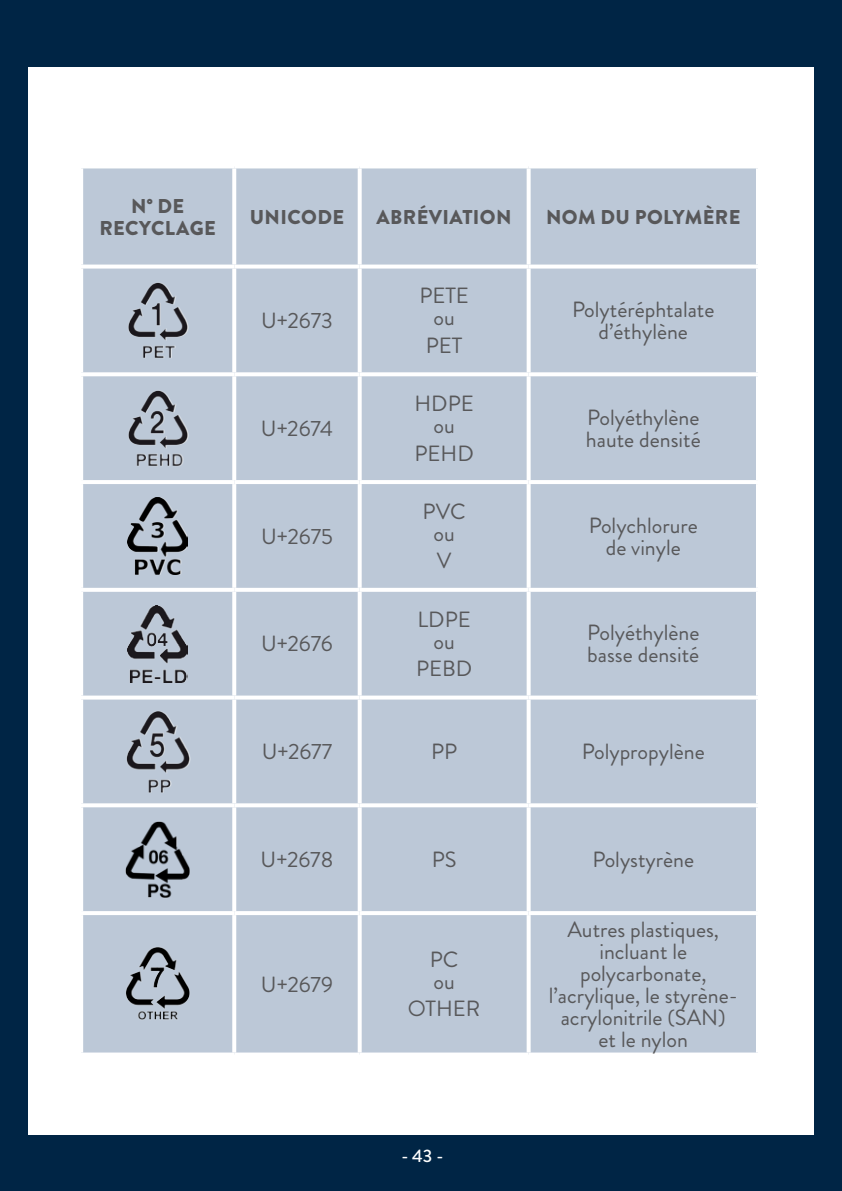
<style>
.page{position:relative;width:842px;height:1191px;background:#002545}
.page>*{position:absolute;margin:0;border:0;box-sizing:border-box;transform-origin:0 0}
.t1{font:22px/22px "Brandon Grotesque";color:#58585a;text-align:center}
.t2{font:900 20px/22px "Brandon Grotesque";letter-spacing:.02em;color:#58585a;text-align:center}
.t3{font:500 18px "Brandon Grotesque";color:#fff}
</style>
<div class="page">
<div style="left:28px;top:68px;width:786px;height:1066px;background:#fff"></div>
<div style="left:83px;top:168px;width:673px;height:884px;background:#bcc8d7"></div>
<svg style="left:232px;top:168px;width:4px;height:96px"></svg>
<svg style="left:358px;top:168px;width:4px;height:96px"></svg>
<svg style="left:527px;top:168px;width:4px;height:96px"></svg>
<svg style="left:81px;top:264px;width:153px;height:4px"></svg>
<svg style="left:234px;top:264px;width:126px;height:4px"></svg>
<svg style="left:232px;top:268px;width:4px;height:104px"></svg>
<svg style="left:360px;top:264px;width:169px;height:4px"></svg>
<svg style="left:358px;top:268px;width:4px;height:104px"></svg>
<svg style="left:529px;top:264px;width:229px;height:4px"></svg>
<svg style="left:527px;top:268px;width:4px;height:104px"></svg>
<svg style="left:81px;top:372px;width:153px;height:4px"></svg>
<svg style="left:234px;top:372px;width:126px;height:4px"></svg>
<svg style="left:232px;top:376px;width:4px;height:104px"></svg>
<svg style="left:360px;top:372px;width:169px;height:4px"></svg>
<svg style="left:358px;top:376px;width:4px;height:104px"></svg>
<svg style="left:529px;top:372px;width:229px;height:4px"></svg>
<svg style="left:527px;top:376px;width:4px;height:104px"></svg>
<hr style="left:79px;top:480px;width:155px;height:4px;background:#fff">
<hr style="left:234px;top:480px;width:126px;height:4px;background:#fff">
<svg style="left:232px;top:484px;width:4px;height:104px"></svg>
<hr style="left:360px;top:480px;width:169px;height:4px;background:#fff">
<svg style="left:358px;top:484px;width:4px;height:104px"></svg>
<hr style="left:529px;top:480px;width:231px;height:4px;background:#fff">
<svg style="left:527px;top:484px;width:4px;height:104px"></svg>
<hr style="left:79px;top:588px;width:155px;height:4px;background:#fff">
<hr style="left:234px;top:588px;width:126px;height:4px;background:#fff">
<svg style="left:232px;top:592px;width:4px;height:103px"></svg>
<hr style="left:360px;top:588px;width:169px;height:4px;background:#fff">
<svg style="left:358px;top:592px;width:4px;height:103px"></svg>
<hr style="left:529px;top:588px;width:231px;height:4px;background:#fff">
<svg style="left:527px;top:592px;width:4px;height:103px"></svg>
<svg style="left:81px;top:695px;width:153px;height:4px"></svg>
<svg style="left:234px;top:695px;width:126px;height:4px"></svg>
<svg style="left:232px;top:699px;width:4px;height:104px"></svg>
<svg style="left:360px;top:695px;width:169px;height:4px"></svg>
<svg style="left:358px;top:699px;width:4px;height:104px"></svg>
<svg style="left:529px;top:695px;width:229px;height:4px"></svg>
<svg style="left:527px;top:699px;width:4px;height:104px"></svg>
<svg style="left:81px;top:803px;width:153px;height:4px"></svg>
<svg style="left:234px;top:803px;width:126px;height:4px"></svg>
<svg style="left:232px;top:807px;width:4px;height:104px"></svg>
<svg style="left:360px;top:803px;width:169px;height:4px"></svg>
<svg style="left:358px;top:807px;width:4px;height:104px"></svg>
<svg style="left:529px;top:803px;width:229px;height:4px"></svg>
<svg style="left:527px;top:807px;width:4px;height:104px"></svg>
<hr style="left:79px;top:911px;width:155px;height:4px;background:#fff">
<hr style="left:234px;top:911px;width:126px;height:4px;background:#fff">
<svg style="left:232px;top:915px;width:4px;height:137px"></svg>
<hr style="left:360px;top:911px;width:169px;height:4px;background:#fff">
<svg style="left:358px;top:915px;width:4px;height:137px"></svg>
<hr style="left:529px;top:911px;width:231px;height:4px;background:#fff">
<svg style="left:527px;top:915px;width:4px;height:137px"></svg>
<svg style="left:81px;top:1052px;width:153px;height:1px"></svg>
<svg style="left:234px;top:1052px;width:126px;height:2px"></svg>
<svg style="left:360px;top:1052px;width:169px;height:2px"></svg>
<svg style="left:529px;top:1052px;width:229px;height:1px"></svg>
<img style="left:124px;top:279px;width:67px;height:82px">
<img style="left:124px;top:387px;width:67px;height:82px">
<img style="left:128px;top:497px;width:60px;height:78px">
<img style="left:128px;top:605px;width:60px;height:77px">
<img style="left:122px;top:708px;width:71px;height:87px">
<img style="left:124px;top:818px;width:68px;height:82px">
<img style="left:123px;top:943px;width:69px;height:81px">
<p class="t2" style="left:99px;top:195px;width:118px">N° DE<br>RECYCLAGE</p>
<p class="t2" style="left:250px;top:206px;width:96px">UNICODE</p>
<p class="t2" style="left:377px;top:206px;width:136px">ABRÉVIATION</p>
<p class="t2" style="left:546px;top:206px;width:196px">NOM DU POLYMÈRE</p>
<p class="t1" style="left:261px;top:310px;width:73px">U+2673</p>
<p class="t1" style="left:261px;top:417px;width:74px">U+2674</p>
<p class="t1" style="left:261px;top:525px;width:73px">U+2675</p>
<p class="t1" style="left:261px;top:633px;width:73px">U+2676</p>
<p class="t1" style="left:419px;top:285px;width:51px">PETE ou</p>
<p class="t1" style="left:426px;top:335px;width:38px">PET</p>
<p class="t1" style="left:414px;top:393px;width:61px">HDPE ou</p>
<p class="t1" style="left:414px;top:442px;width:61px">PEHD</p>
<p class="t1" style="left:423px;top:500px;width:45px">PVC ou</p>
<p class="t1" style="left:437px;top:550px;width:16px">V</p>
<p class="t1" style="left:417px;top:608px;width:55px">LDPE ou</p>
<p class="t1" style="left:416px;top:658px;width:58px">PEBD</p>
<p class="t1" style="left:572px;top:299px;width:144px">Polytéréphtalate d’éthylène</p>
<p class="t1" style="left:586px;top:406px;width:116px;text-align:left">Polyéthylène haute densité</p>
<p class="t1" style="left:589px;top:514px;width:111px">Polychlorure de vinyle</p>
<p class="t1" style="left:587px;top:622px;width:114px;text-align:left">Polyéthylène basse densité</p>
<p class="t1" style="left:262px;top:741px;width:72px">U+2677</p>
<p class="t1" style="left:431px;top:741px;width:28px">PP</p>
<p class="t1" style="left:582px;top:741px;width:124px">Polypropylène</p>
<p class="t1" style="left:261px;top:848px;width:74px">U+2678</p>
<p class="t1" style="left:432px;top:848px;width:26px">PS</p>
<p class="t1" style="left:592px;top:848px;width:103px">Polystyrène</p>
<p class="t1" style="left:261px;top:973px;width:74px">U+2679</p>
<p class="t1" style="left:430px;top:948px;width:30px;text-align:left">PC ou</p>
<p class="t1" style="left:408px;top:998px;width:74px">OTHER</p>
<p class="t3" style="left:401px;top:1143px;width:44px">- 43 -</p>
<p class="t1" style="left:549px;top:918px;width:191px">Autres plastiques, incluant le polycarbonate, l’acrylique, le styrène&shy;acrylonitrile (SAN)<br>et le nylon</p>
</div>
